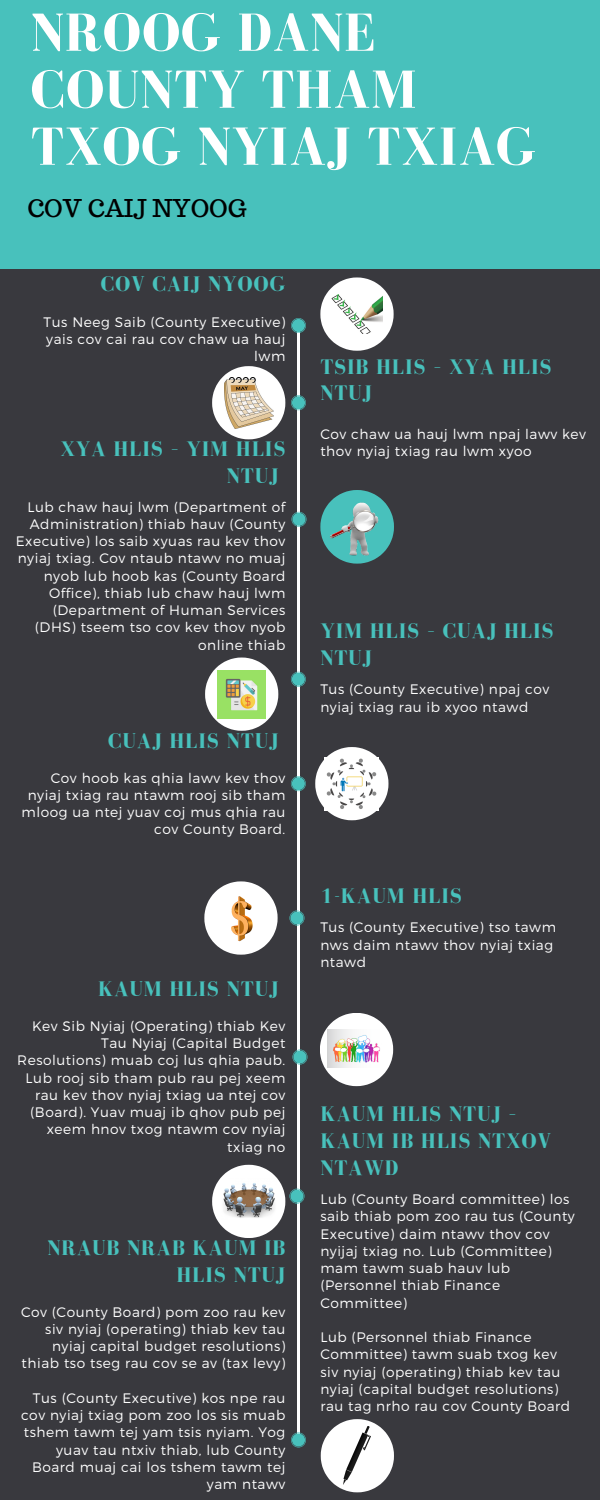
<style>
.page{position:relative;width:600px;height:1500px;background:#39393e}
.page>*{position:absolute;margin:0;border:0;box-sizing:border-box;transform-origin:0 0}
.t1{font:700 55px/57px "Bodoni FLF";letter-spacing:.01em;color:#fff}
.t2{font:24px "Trocchi";color:#000}
.t3{font:700 21.6px/27px "Bodoni FLF";letter-spacing:.04em;color:#48c1bc}
.t4{font:300 13.8px/17.2px "Montserrat";letter-spacing:.04em;color:#fff;text-align:right}
</style>
<div class="page">
<svg style="left:320px;top:277px;width:74px;height:74px"></svg>
<svg style="left:212px;top:366px;width:73px;height:73px"></svg>
<hr style="left:297px;top:326px;width:3px;height:1116px;background:#fff">
<svg style="left:291px;top:318px;width:15px;height:15px"></svg>
<div style="left:292px;top:319px;width:13px;height:13px;background:#48c1bc;border-radius:50%"></div>
<svg style="left:291px;top:512px;width:15px;height:15px"></svg>
<div style="left:292px;top:513px;width:14px;height:13px;background:#48c1bc;border-radius:50%"></div>
<svg style="left:291px;top:395px;width:15px;height:15px"></svg>
<div style="left:292px;top:396px;width:13px;height:13px;background:#48c1bc;border-radius:50%"></div>
<svg style="left:291px;top:672px;width:15px;height:15px"></svg>
<div style="left:292px;top:673px;width:13px;height:13px;background:#48c1bc;border-radius:50%"></div>
<svg style="left:292px;top:1050px;width:15px;height:15px"></svg>
<div style="left:293px;top:1051px;width:14px;height:13px;background:#48c1bc;border-radius:50%"></div>
<svg style="left:291px;top:1432px;width:15px;height:15px"></svg>
<div style="left:292px;top:1433px;width:13px;height:14px;background:#48c1bc;border-radius:50%"></div>
<div style="left:0;top:0;width:600px;height:268px;background:#48c1bc"></div>
<svg style="left:320px;top:490px;width:74px;height:74px"></svg>
<svg style="left:205px;top:658px;width:73px;height:73px"></svg>
<svg style="left:204px;top:881px;width:74px;height:74px"></svg>
<svg style="left:291px;top:776px;width:15px;height:15px"></svg>
<div style="left:292px;top:777px;width:13px;height:13px;background:#48c1bc;border-radius:50%"></div>
<svg style="left:289px;top:911px;width:15px;height:15px"></svg>
<div style="left:290px;top:912px;width:14px;height:13px;background:#48c1bc;border-radius:50%"></div>
<svg style="left:212px;top:1165px;width:92px;height:73px"></svg>
<img style="left:224px;top:377px;width:49px;height:51px">
<img style="left:330px;top:294px;width:53px;height:39px">
<img style="left:325px;top:496px;width:63px;height:62px">
<img style="left:218px;top:670px;width:48px;height:48px">
<svg style="left:315px;top:747px;width:74px;height:73px"></svg>
<img style="left:325px;top:758px;width:54px;height:52px">
<svg style="left:320px;top:1013px;width:73px;height:73px"></svg>
<img style="left:328px;top:1030px;width:57px;height:37px">
<img style="left:221px;top:1179px;width:55px;height:41px">
<svg style="left:321px;top:1419px;width:73px;height:73px"></svg>
<img style="left:343px;top:1426px;width:29px;height:59px">
<img style="left:214px;top:893px;width:51px;height:51px">
<h1 class="t1" style="left:31px;top:4px;width:507px">NROOG DANE<br>COUNTY THAM<br>TXOG NYIAJ TXIAG</h1>
<h2 class="t2" style="left:27px;top:192px;width:221px">COV CAIJ NYOOG</h2>
<h3 class="t3" style="left:101px;top:270px;width:186px">COV CAIJ NYOOG</h3>
<p class="t4" style="left:44px;top:313px;width:243px">Tus Neeg Saib (County Executive) yais cov cai rau cov chaw ua hauj lwm</p>
<h3 class="t3" style="left:227px;top:435px;width:60px;text-indent:-166px">XYA HLIS – YIM HLIS<br>NTUJ</h3>
<p class="t4" style="left:16px;top:497px;width:271px">Lub chaw hauj lwm (Department of<br>Administration) thiab hauv (County<br>Executive) los saib xyuas rau kev thov nyiaj txiag. Cov ntaub ntawv no muaj nyob lub hoob kas (County Board<br>Office), thiab lub chaw hauj lwm (Department of Human Services (DHS) tseem tso cov kev thov nyob online thiab</p>
<h3 class="t3" style="left:108px;top:727px;width:172px">CUAJ HLIS NTUJ</h3>
<p class="t4" style="left:22px;top:769px;width:265px">Cov hoob kas qhia lawv kev thov nyiaj txiag rau ntawm rooj sib tham mloog ua ntej yuav coj mus qhia rau cov County Board.</p>
<h3 class="t3" style="left:98px;top:976px;width:182px">KAUM HLIS NTUJ</h3>
<p class="t4" style="left:17px;top:1017px;width:270px">Kev Sib Nyiaj (Operating) thiab Kev<br>Tau Nyiaj (Capital Budget<br>Resolutions) muab coj lus qhia paub.<br>Lub rooj sib tham pub rau pej xeem rau kev thov nyiaj txiag ua ntej cov (Board). Yuav muaj ib qhov pub pej xeem hnov txog ntawm cov nyiaj txiag no</p>
<h3 class="t3" style="left:47px;top:1234px;width:240px;text-align:right">NRAUB NRAB KAUM IB<br>HLIS NTUJ</h3>
<p class="t4" style="left:21px;top:1302px;width:266px">Cov (County Board) pom zoo rau kev siv nyiaj (operating) thiab kev tau nyiaj capital budget resolutions) thiab tso tseg rau cov se av (tax levy)</p>
<p class="t4" style="left:21px;top:1389px;width:266px">Tus (County Executive) kos npe rau cov nyiaj txiag pom zoo los sis muab tshem tawm tej yam tsis nyiam. Yog yuav tau ntxiv thiab, lub County<br>Board muaj cai los tshem tawm tej yam ntawv</p>
<h3 class="t3" style="left:320px;top:354px;width:233px;line-height:26.2px">TSIB HLIS – XYA HLIS<br>NTUJ</h3>
<p class="t4" style="left:320px;top:425px;width:267px;text-align:left">Cov chaw ua hauj lwm npaj lawv kev thov nyiaj txiag rau lwm xyoo</p>
<h3 class="t3" style="left:320px;top:617px;width:235px">YIM HLIS – CUAJ HLIS<br>NTUJ</h3>
<p class="t4" style="left:320px;top:680px;width:231px;text-align:left">Tus (County Executive) npaj cov nyiaj txiag rau ib xyoo ntawd</p>
<h3 class="t3" style="left:320px;top:882px;width:143px">1-KAUM HLIS</h3>
<p class="t4" style="left:320px;top:918px;width:237px;text-align:left">Tus (County Executive) tso tawm nws daim ntawv thov nyiaj txiag ntawd</p>
<h3 class="t3" style="left:320px;top:1100px;width:232px">KAUM HLIS NTUJ –<br>KAUM IB HLIS NTXOV<br>NTAWD</h3>
<p class="t4" style="left:320px;top:1190px;width:256px;text-align:left">Lub (County Board committee) los saib thiab pom zoo rau tus (County<br>Executive) daim ntawv thov cov nyijaj txiag no. Lub (Committee) mam tawm suab hauv lub (Personnel thiab Finance<br>Committee)</p>
<p class="t4" style="left:320px;top:1328px;width:251px;text-align:left">Lub (Personnel thiab Finance<br>Committee) tawm suab txog kev siv nyiaj (operating) thiab kev tau nyiaj (capital budget resolutions) rau tag nrho rau cov County Board</p>
</div>
